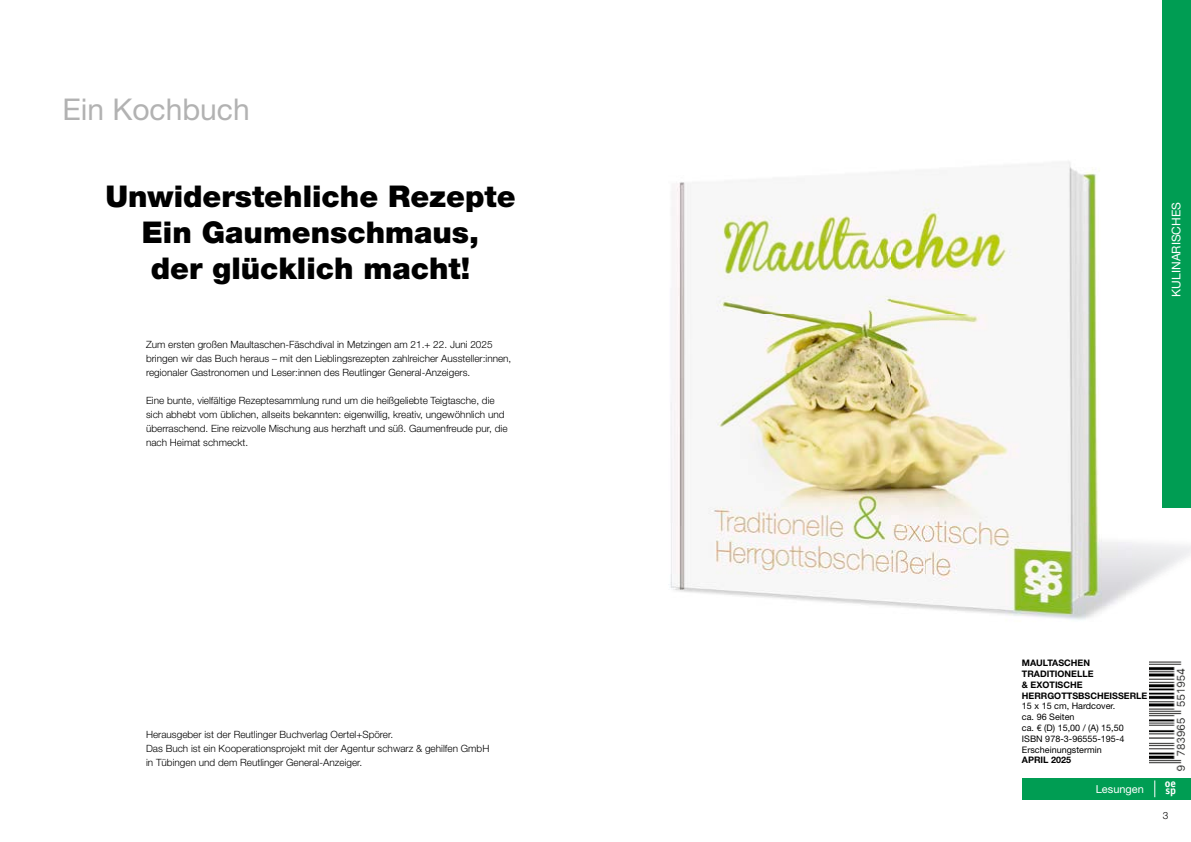
<style>
.page{position:relative;width:1191px;height:842px;background:#fff}
.page>*{position:absolute;margin:0;border:0;box-sizing:border-box;transform-origin:0 0}
.t1{font:900 30px/36px "Helvetica Neue";color:#000;text-align:center}
.t2{font:30px "Helvetica Neue";color:#b2b2b2}
.t3{font:12px "Helvetica Neue";color:#fff}
.t4{font:11px "Helvetica Neue";color:#fff}
.t5{font:700 11px "Officina Sans";color:#fff}
.t6{font:300 10px/14px "Helvetica Neue";color:#000}
.t7{font:9px/10.8px "Helvetica Neue";color:#000}
.t8{font:700 9px/10.8px "Helvetica Neue";color:#000}
</style>
<div class="page">
<img style="left:670px;top:161px;width:521px;height:537px">
<div style="left:1022px;top:778px;width:169px;height:21px;background:#009d53"></div>
<svg style="left:1154px;top:780px;width:1px;height:17px"></svg>
<div style="left:1162px;top:0;width:29px;height:507px;background:#009d53"></div>
<img style="left:1149px;top:649px;width:36px;height:122px">
<h1 class="t2" style="left:62px;top:91px;width:189px">Ein Kochbuch</h1>
<h1 class="t1" style="left:105px;top:178px;width:412px">Unwiderstehliche Rezepte<br>Ein Gaumenschmaus,<br>der glücklich macht!</h1>
<p class="t6" style="left:146px;top:337px;width:367px">Zum ersten großen Maultaschen-Fäschdival in Metzingen am 21.+ 22. Juni 2025 bringen wir das Buch heraus – mit den Lieblingsrezepten zahlreicher Aussteller:innen, regionaler Gastronomen und Leser:innen des Reutlinger General-Anzeigers.</p>
<p class="t6" style="left:146px;top:393px;width:363px">Eine bunte, vielfältige Rezeptesammlung rund um die heißgeliebte Teigtasche, die sich abhebt vom üblichen, allseits bekannten: eigenwillig, kreativ, ungewöhnlich und überraschend. Eine reizvolle Mischung aus herzhaft und süß. Gaumenfreude pur, die nach Heimat schmeckt.</p>
<p class="t6" style="left:146px;top:727px;width:345px">Herausgeber ist der Reutlinger Buchverlag Oertel+Spörer.<br>Das Buch ist ein Kooperationsprojekt mit der Agentur schwarz &amp; gehilfen GmbH in Tübingen und dem Reutlinger General-Anzeiger.</p>
<p class="t3" style="left:1169px;top:297px;width:96px;rotate:-90deg">KULINARISCHES</p>
<p class="t8" style="left:1022px;top:657px;width:127px">MAULTASCHEN<br>TRADITIONELLE<br>&amp; EXOTISCHE<br>HERRGOTTSBSCHEISSERLE</p>
<p class="t7" style="left:1022px;top:701px;width:104px">15 x 15 cm, Hardcover. ca. 96 Seiten<br>ca. € (D) 15,00 / (A) 15,50<br>ISBN 978-3-96555-195-4<br>Erscheinungstermin</p>
<p class="t8" style="left:1022px;top:754px;width:51px">APRIL 2025</p>
<p class="t5" style="left:1164px;top:776px;width:13px">oe</p>
<p class="t4" style="left:1095px;top:783px;width:50px">Lesungen</p>
<p class="t5" style="left:1165px;top:783px;width:12px">sp</p>
<p class="t6" style="left:1162px;top:809px;width:7px">3</p>
</div>
